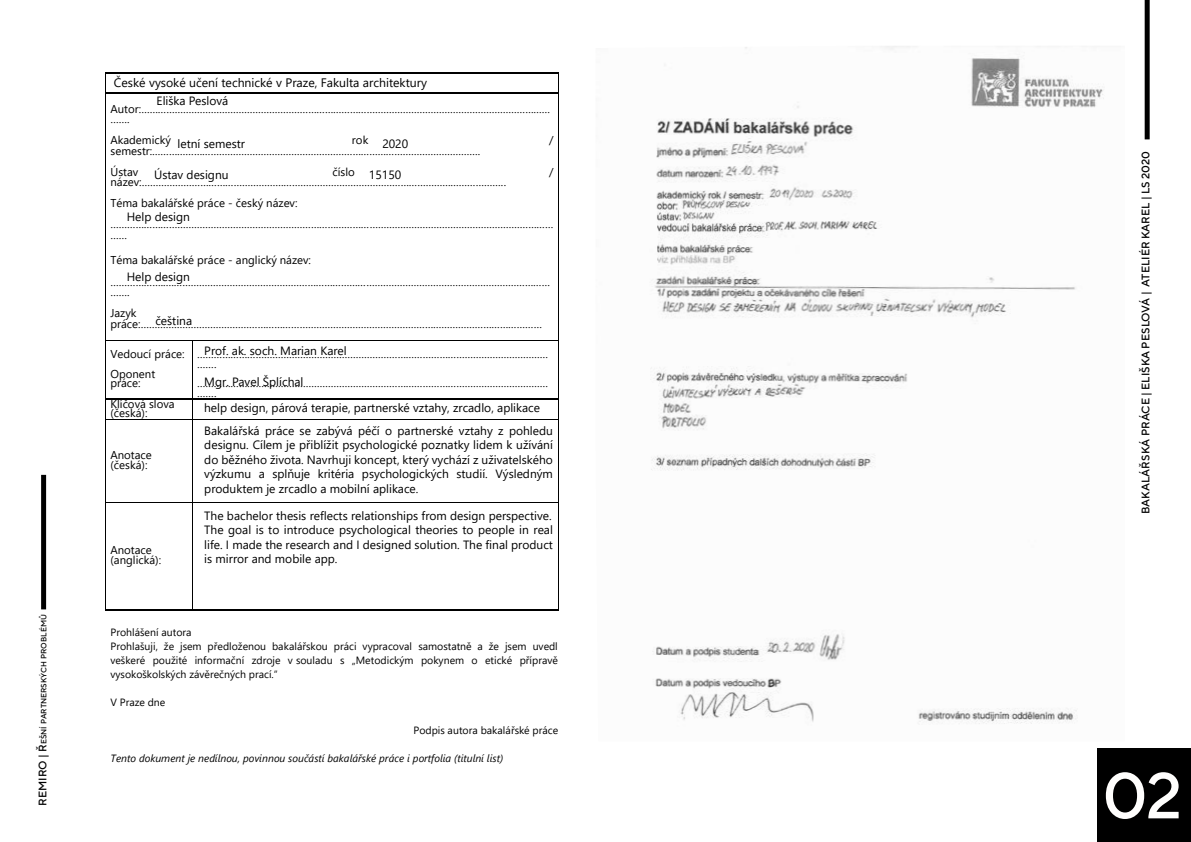
<style>
.page{position:relative;width:1191px;height:842px;background:#fff}
.page>*{position:absolute;margin:0;border:0;box-sizing:border-box;transform-origin:0 0}
.t1{font:500 65px "TT Norms";color:#fffefd}
.t2{font:12.3px "Segoe UI";color:#000}
.t3{font:12px/14.4px "Segoe UI";color:#000;text-align:justify}
.t4{font:11.4px/9.6px "Segoe UI";color:#000}
.t5{font:500 11px "TT Norms";color:#000}
.t6{font:10.5px/14px "Segoe UI";color:#000}
.t7{font:italic 10.5px "Segoe UI";letter-spacing:.005em;color:#000}
.t8{font:500 7.7px "TT Norms";color:#000}
.s1{font-size:11px}
</style>
<div class="page">
<div style="left:1144px;top:0;width:5px;height:139px;background:#000"></div>
<div style="left:41px;top:475px;width:5px;height:134px;background:#000"></div>
<div style="left:1097px;top:748px;width:94px;height:94px;background:#000"></div>
<img style="left:651px;top:46px;width:453px;height:678px">
<hr style="left:106px;top:93px;width:452px;height:1px;background:#000">
<hr style="left:106px;top:92px;width:452px;height:1px;background:#000">
<hr style="left:106px;top:73px;width:452px;height:1px;background:#000">
<hr style="left:105px;top:74px;width:1px;height:266px;background:#000">
<hr style="left:558px;top:74px;width:1px;height:266px;background:#000">
<hr style="left:106px;top:340px;width:86px;height:1px;background:#000">
<hr style="left:193px;top:340px;width:365px;height:1px;background:#000">
<hr style="left:105px;top:341px;width:1px;height:58px;background:#000">
<hr style="left:192px;top:341px;width:1px;height:58px;background:#000">
<hr style="left:558px;top:341px;width:1px;height:58px;background:#000">
<hr style="left:106px;top:399px;width:86px;height:1px;background:#000">
<hr style="left:193px;top:399px;width:365px;height:1px;background:#000">
<svg style="left:105px;top:399px;width:1px;height:21px"></svg>
<hr style="left:106px;top:419px;width:86px;height:1px;background:#000">
<svg style="left:192px;top:399px;width:1px;height:21px"></svg>
<hr style="left:193px;top:419px;width:365px;height:1px;background:#000">
<svg style="left:558px;top:399px;width:1px;height:21px"></svg>
<hr style="left:105px;top:420px;width:1px;height:82px;background:#000">
<hr style="left:192px;top:420px;width:1px;height:82px;background:#000">
<hr style="left:558px;top:420px;width:1px;height:82px;background:#000">
<hr style="left:106px;top:502px;width:86px;height:1px;background:#000">
<hr style="left:193px;top:502px;width:365px;height:1px;background:#000">
<hr style="left:105px;top:503px;width:1px;height:106px;background:#000">
<hr style="left:105px;top:610px;width:87px;height:1px;background:#000">
<hr style="left:105px;top:609px;width:87px;height:1px;background:#000">
<hr style="left:192px;top:503px;width:1px;height:106px;background:#000">
<hr style="left:193px;top:610px;width:365px;height:1px;background:#000">
<hr style="left:193px;top:609px;width:365px;height:1px;background:#000">
<hr style="left:558px;top:503px;width:1px;height:106px;background:#000">
<p class="t8" style="left:39px;top:806px;width:193px;rotate:-90deg"><span class="s1">REMIRO</span> <span class="s1">| Ř</span>ešní partnerských problémů</p>
<p class="t2" style="left:114px;top:71px;width:315px">České vysoké učení technické v Praze, Fakulta architektury</p>
<p class="t4" style="left:110px;top:102px;width:441px;line-height:10.5px">Autor:………………………………………………………………………………………………………………………………… …….</p>
<p class="t4" style="left:110px;top:134px;width:62px">Akademický</p>
<p class="t4" style="left:352px;top:134px;width:18px">rok</p>
<p class="t4" style="left:549px;top:134px;width:6px">/</p>
<p class="t4" style="left:110px;top:139px;width:371px;line-height:21px">semestr:……………………………………………………………………………………………………….<br>Ústav</p>
<p class="t3" style="left:157px;top:92px;width:73px">Eliška Peslová</p>
<p class="t3" style="left:178px;top:135px;width:69px">letní semestr</p>
<p class="t3" style="left:382px;top:135px;width:27px">2020</p>
<p class="t3" style="left:154px;top:167px;width:76px">Ústav designu</p>
<p class="t3" style="left:127px;top:209px;width:65px">Help design</p>
<p class="t4" style="left:332px;top:166px;width:24px">číslo</p>
<p class="t4" style="left:549px;top:166px;width:6px">/</p>
<p class="t4" style="left:110px;top:171px;width:444px;line-height:21.1px">název:…………………………………………………………………………………………………………………..<br>Téma bakalářské práce - český název: ……………………………………………………………………………………………………………………………………………</p>
<p class="t4" style="left:110px;top:221px;width:202px;line-height:24.9px">……<br>Téma bakalářské práce - anglický název:</p>
<p class="t4" style="left:110px;top:275px;width:441px;line-height:10.5px">………………..………………………………………………………………………………………………………………………… …….</p>
<p class="t4" style="left:110px;top:307px;width:433px;line-height:10.5px">Jazyk práce:………………………………………………………………………………………………………………………………</p>
<p class="t4" style="left:110px;top:343px;width:76px;line-height:19.3px">Vedoucí práce:<br>Oponent</p>
<p class="t4" style="left:110px;top:377px;width:32px">práce:</p>
<p class="t3" style="left:369px;top:167px;width:34px">15150</p>
<p class="t3" style="left:127px;top:269px;width:65px">Help design</p>
<p class="t3" style="left:155px;top:312px;width:38px">čeština</p>
<p class="t3" style="left:204px;top:343px;width:144px">Prof. ak. soch. Marian Karel</p>
<p class="t3" style="left:204px;top:373px;width:101px">Mgr. Pavel Šplíchal</p>
<p class="t3" style="left:204px;top:422px;width:350px">Bakalářská práce se zabývá péčí o partnerské vztahy z pohledu designu. Cílem je přiblížit psychologické poznatky lidem k užívání do běžného života. Navrhuji koncept, který vychází z uživatelského výzkumu a splňuje kritéria psychologických studií. Výsledným produktem je zrcadlo a mobilní aplikace.</p>
<p class="t3" style="left:204px;top:507px;width:350px">The bachelor thesis reflects relationships from design perspective.<br>The goal is to introduce psychological theories to people in real life. I made the research and I designed solution. The final product is mirror and mobile app.</p>
<p class="t4" style="left:197px;top:348px;width:352px">……………………………………………………………………………………………………………… …….</p>
<p class="t4" style="left:197px;top:377px;width:352px">……………………………………………………………………………………………………………… …….</p>
<p class="t4" style="left:110px;top:398px;width:66px">Klíčová slova (česká):</p>
<p class="t4" style="left:110px;top:449px;width:43px">Anotace (česká):</p>
<p class="t3" style="left:204px;top:399px;width:337px">help design, párová terapie, partnerské vztahy, zrcadlo, aplikace</p>
<p class="t4" style="left:110px;top:544px;width:52px">Anotace (anglická):</p>
<p class="t6" style="left:110px;top:624px;width:449px">Prohlášení autora<br>Prohlašuji, že jsem předloženou bakalářskou práci vypracoval samostatně a že jsem uvedl veškeré použité informační zdroje v souladu s „Metodickým pokynem o etické přípravě vysokoškolských závěrečných prací.“</p>
<p class="t6" style="left:110px;top:694px;width:56px">V Praze dne</p>
<p class="t6" style="left:413px;top:722px;width:146px">Podpis autora bakalářské práce</p>
<p class="t7" style="left:110px;top:748px;width:394px">Tento dokument je nedílnou, povinnou součástí bakalářské práce i portfolia (titulní list)</p>
<p class="t5" style="left:1138px;top:514px;width:364px;rotate:-90deg">BAKALÁŘSKÁ PRÁCE | ELIŠKA PESLOVÁ | ATELIÉR KAREL | LS 2020</p>
<h1 class="t1" style="left:1102px;top:755px;width:82px">02</h1>
</div>
